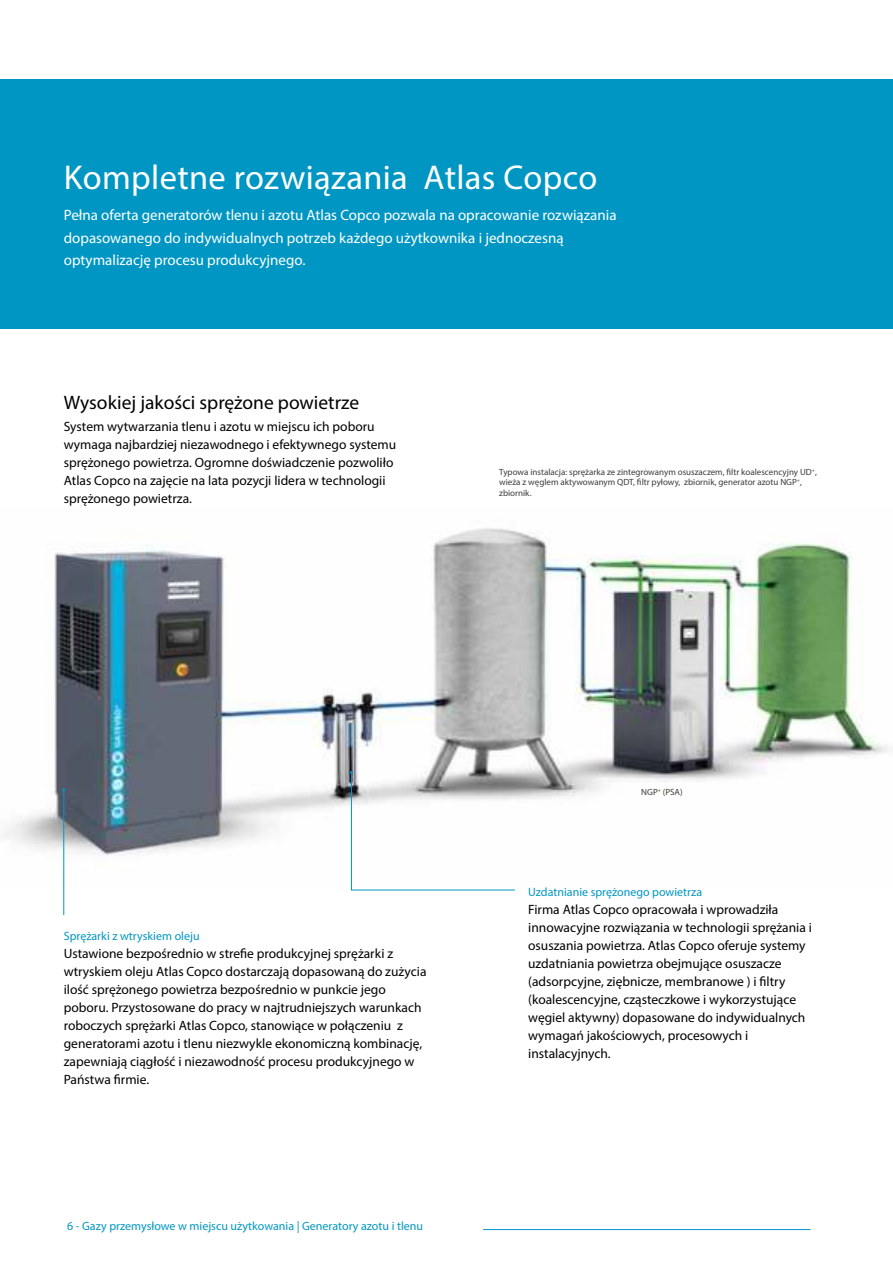
<style>
.page{position:relative;width:893px;height:1263px;background:#fff}
.page>*{position:absolute;margin:0;border:0;box-sizing:border-box;transform-origin:0 0}
.t1{font:34.5px "Myriad Pro";letter-spacing:.01em;color:#fff}
.t2{font:19.5px "Myriad Pro";color:#000}
.t3{font:15px/22.5px "Myriad Pro";color:#fff}
.t4{font:13.5px/18px "Myriad Pro";color:#000}
.t5{font:12px "Myriad Pro";color:#0096c3}
.t6{font:9px/10.8px "Myriad Pro";color:#3c3c3b}
</style>
<div class="page">
<img style="left:5px;top:528px;width:883px;height:360px">
<div style="left:0;top:80px;width:893px;height:249px;background:#0096c3"></div>
<hr style="left:63px;top:790px;width:1px;height:125px;background:#0096c3">
<svg style="left:350px;top:771px;width:166px;height:120px"></svg>
<hr style="left:483px;top:1229px;width:327px;height:1px;background:#0096c3">
<h1 class="t1" style="left:64px;top:160px;width:535px">Kompletne rozwiązania Atlas Copco</h1>
<p class="t3" style="left:64px;top:205px;width:554px">Pełna oferta generatorów tlenu i azotu Atlas Copco pozwala na opracowanie rozwiązania dopasowanego do indywidualnych potrzeb każdego użytkownika i jednoczesną optymalizację procesu produkcyjnego.</p>
<h2 class="t2" style="left:64px;top:393px;width:297px">Wysokiej jakości sprężone powietrze</h2>
<p class="t4" style="left:64px;top:418px;width:334px">System wytwarzania tlenu i azotu w miejscu ich poboru wymaga najbardziej niezawodnego i efektywnego systemu sprężonego powietrza. Ogromne doświadczenie pozwoliło Atlas Copco na zajęcie na lata pozycji lidera w technologii sprężonego powietrza.</p>
<p class="t6" style="left:499px;top:467px;width:319px">Typowa instalacja: sprężarka ze zintegrowanym osuszaczem, filtr koalescencyjny UD<sup>+</sup>, wieża z węglem aktywowanym QDT, filtr pyłowy, zbiornik, generator azotu NGP<sup>+</sup>, zbiornik.</p>
<p class="t5" style="left:64px;top:930px;width:137px">Sprężarki z wtryskiem oleju</p>
<p class="t4" style="left:64px;top:945px;width:364px">Ustawione bezpośrednio w strefie produkcyjnej sprężarki z wtryskiem oleju Atlas Copco dostarczają dopasowaną do zużycia ilość sprężonego powietrza bezpośrednio w punkcie jego poboru. Przystosowane do pracy w najtrudniejszych warunkach roboczych sprężarki Atlas Copco, stanowiące w połączeniu z generatorami azotu i tlenu niezwykle ekonomiczną kombinację, zapewniają ciągłość i niezawodność procesu produkcyjnego w Państwa firmie.</p>
<p class="t5" style="left:67px;top:1220px;width:357px">6 - Gazy przemysłowe w miejscu użytkowania | Generatory azotu i tlenu</p>
<p class="t6" style="left:641px;top:787px;width:43px">NGP<sup>+</sup> (PSA)</p>
<p class="t5" style="left:528px;top:885px;width:175px">Uzdatnianie sprężonego powietrza</p>
<p class="t4" style="left:528px;top:901px;width:285px">Firma Atlas Copco opracowała i wprowadziła innowacyjne rozwiązania w technologii sprężania i osuszania powietrza. Atlas Copco oferuje systemy uzdatniania powietrza obejmujące osuszacze (adsorpcyjne, ziębnicze, membranowe ) i filtry (koalescencyjne, cząsteczkowe i wykorzystujące węgiel aktywny) dopasowane do indywidualnych wymagań jakościowych, procesowych i instalacyjnych.</p>
</div>
